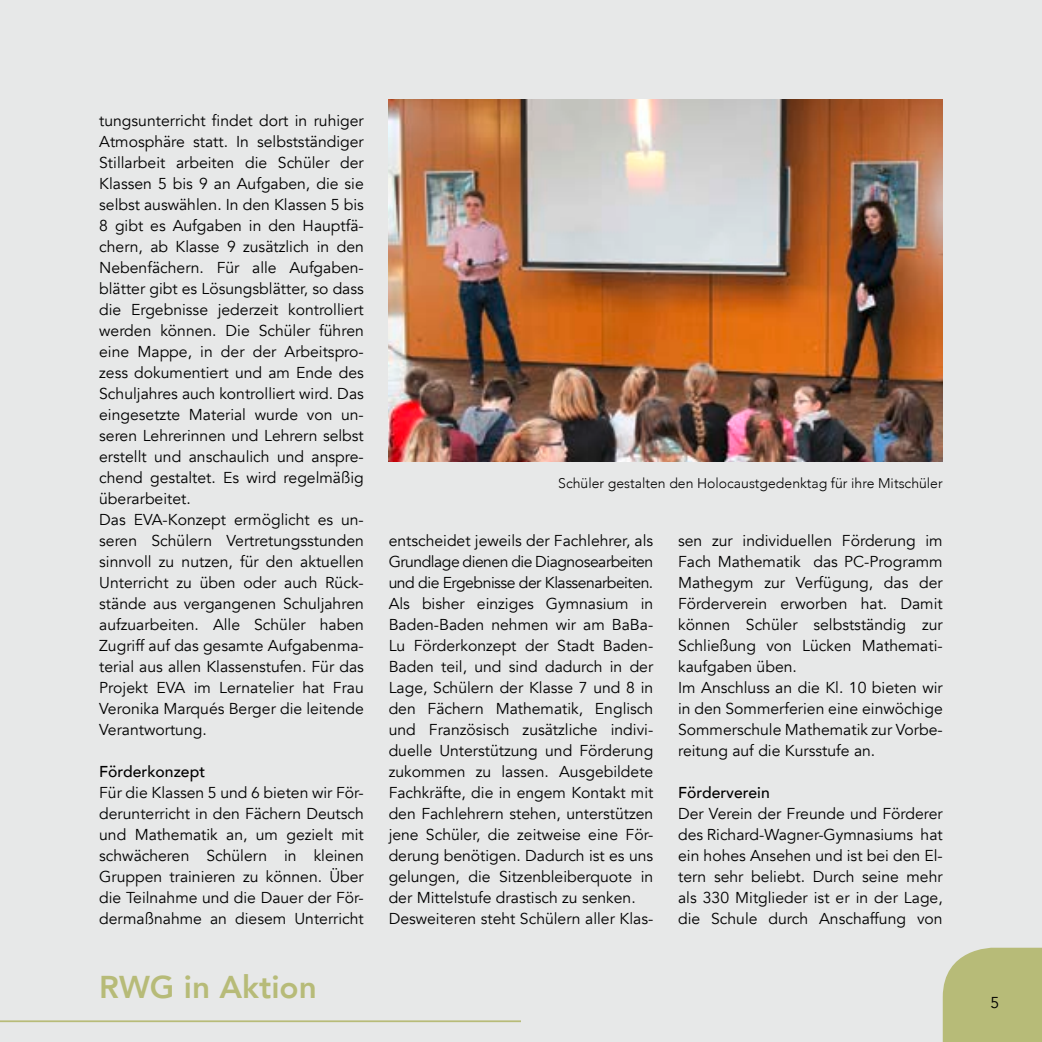
<style>
.page{position:relative;width:1042px;height:1042px;background:#e7e8e8}
.page>*{position:absolute;margin:0;border:0;box-sizing:border-box;transform-origin:0 0}
.t1{font:800 31.5px "Avenir";color:#b7bb78}
.Text_Artikel_normal{font:15.75px/21px "Avenir";color:#000;text-align:justify}
.Text_Artikel_normal-2{font:500 15.75px "Avenir";color:#000}
.Bildunterschrift{font:300 14px "Avenir";color:#000}
</style>
<div class="page">
<div style="left:943px;top:947px;width:99px;height:95px;background:#b7bb78"></div>
<hr style="left:0;top:1020px;width:521px;height:2px;background:#b7bb78">
<img style="left:389px;top:100px;width:554px;height:361px">
<p class="Text_Artikel_normal" style="left:99px;top:110px;width:266px">tungsunterricht findet dort in ruhiger Atmosphäre statt. In selbstständiger Stillarbeit arbeiten die Schüler der Klassen 5 bis 9 an Aufgaben, die sie selbst auswählen. In den Klassen 5 bis 8 gibt es Aufgaben in den Hauptfä&shy;chern, ab Klasse 9 zusätzlich in den Nebenfächern. Für alle Aufgaben&shy;blätter gibt es Lösungsblätter, so dass die Ergebnisse jederzeit kontrolliert werden können. Die Schüler führen eine Mappe, in der der Arbeitspro&shy;zess dokumentiert und am Ende des Schuljahres auch kontrolliert wird. Das eingesetzte Material wurde von un&shy;seren Lehrerinnen und Lehrern selbst erstellt und anschaulich und anspre&shy;chend gestaltet. Es wird regelmäßig überarbeitet.</p>
<p class="Text_Artikel_normal" style="left:99px;top:509px;width:266px">Das EVA-Konzept ermöglicht es un&shy;seren Schülern Vertretungsstunden sinnvoll zu nutzen, für den aktuellen Unterricht zu üben oder auch Rück&shy;stände aus vergangenen Schuljahren aufzuarbeiten. Alle Schüler haben Zugriff auf das gesamte Aufgabenma&shy;terial aus allen Klassenstufen. Für das Projekt EVA im Lernatelier hat Frau Veronika Marqués Berger die leitende Verantwortung.</p>
<p class="Text_Artikel_normal-2" style="left:99px;top:758px;width:107px">Förderkonzept</p>
<p class="Text_Artikel_normal" style="left:99px;top:782px;width:266px">Für die Klassen 5 und 6 bieten wir För&shy;derunterricht in den Fächern Deutsch und Mathematik an, um gezielt mit schwächeren Schülern in kleinen Gruppen trainieren zu können. Über die Teilnahme und die Dauer der För&shy;dermaßnahme an diesem Unterricht</p>
<h1 class="t1" style="left:99px;top:962px;width:219px">RWG in Aktion</h1>
<p class="Bildunterschrift" style="left:558px;top:475px;width:386px">Schüler gestalten den Holocaustgedenktag für ihre Mitschüler</p>
<p class="Text_Artikel_normal" style="left:389px;top:530px;width:266px">entscheidet jeweils der Fachlehrer, als Grundlage dienen die Diagnosearbeiten und die Ergebnisse der Klassenarbeiten.</p>
<p class="Text_Artikel_normal" style="left:389px;top:593px;width:266px">Als bisher einziges Gymnasium in Baden-Baden nehmen wir am BaBa-Lu Förderkonzept der Stadt Baden-Baden teil, und sind dadurch in der Lage, Schülern der Klasse 7 und 8 in den Fächern Mathematik, Englisch und Französisch zusätzliche indivi&shy;duelle Unterstützung und Förderung zukommen zu lassen. Ausgebildete Fachkräfte, die in engem Kontakt mit den Fachlehrern stehen, unterstützen jene Schüler, die zeitweise eine För&shy;derung benötigen. Dadurch ist es uns gelungen, die Sitzenbleiberquote in der Mittelstufe drastisch zu senken.</p>
<p class="Text_Artikel_normal" style="left:389px;top:908px;width:266px">Desweiteren steht Schülern aller Klas-</p>
<p class="Text_Artikel_normal" style="left:678px;top:530px;width:266px">sen zur individuellen Förderung im Fach Mathematik das PC-Programm Mathegym zur Verfügung, das der Förderverein erworben hat. Damit können Schüler selbstständig zur Schließung von Lücken Mathemati&shy;kaufgaben üben.</p>
<p class="Text_Artikel_normal" style="left:678px;top:677px;width:266px">Im Anschluss an die Kl. 10 bieten wir in den Sommerferien eine einwöchige Sommerschule Mathematik zur Vorbe&shy;reitung auf die Kursstufe an.</p>
<p class="Text_Artikel_normal-2" style="left:678px;top:779px;width:93px">Förderverein</p>
<p class="Text_Artikel_normal" style="left:678px;top:803px;width:266px">Der Verein der Freunde und Förderer des Richard-Wagner-Gymnasiums hat ein hohes Ansehen und ist bei den El&shy;tern sehr beliebt. Durch seine mehr als 330 Mitglieder ist er in der Lage, die Schule durch Anschaffung von</p>
<p class="Text_Artikel_normal" style="left:990px;top:992px;width:10px">5</p>
</div>
